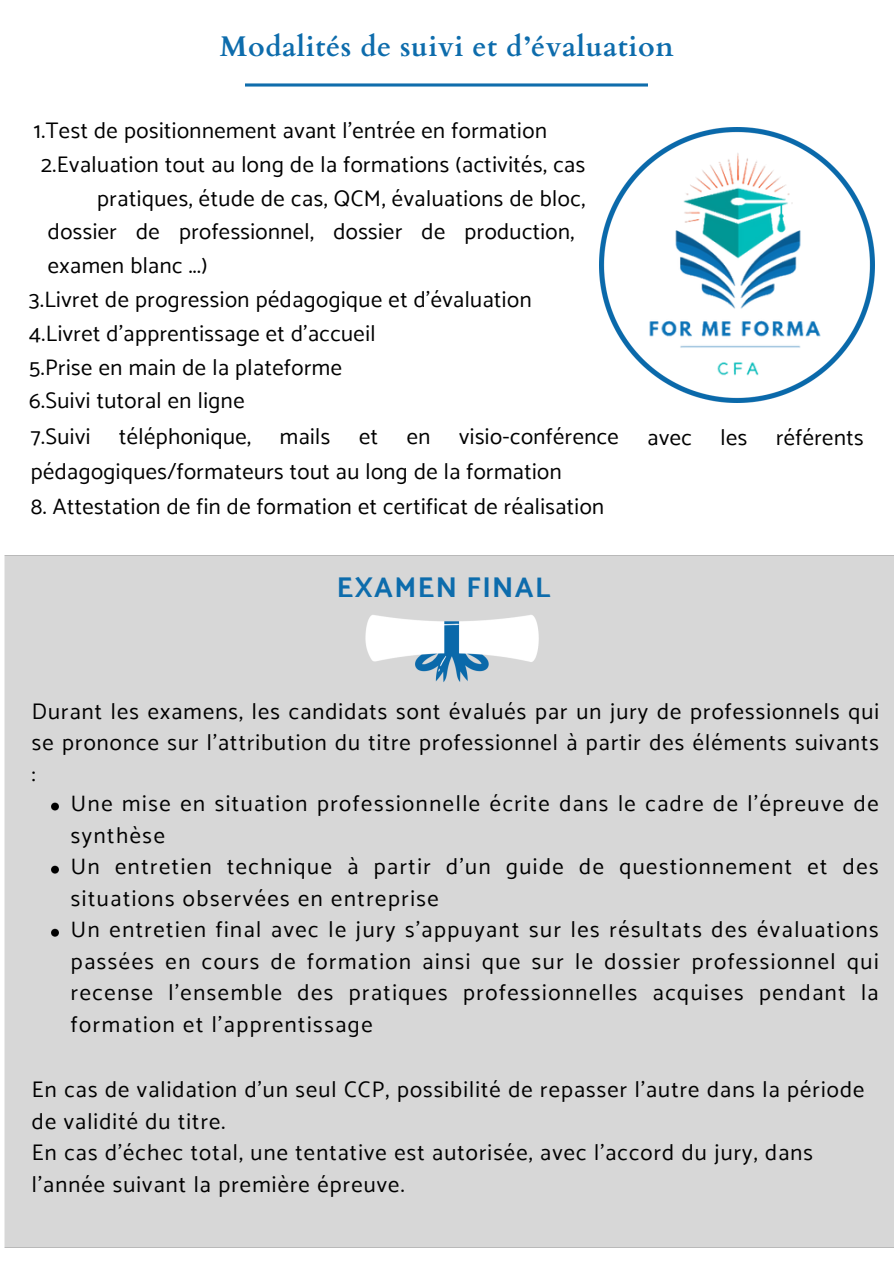
<style>
.page{position:relative;width:894px;height:1264px;background:#fff}
.page>*{position:absolute;margin:0;border:0;box-sizing:border-box;transform-origin:0 0}
.t1{font:700 28.5px "Cardo";letter-spacing:.02em;color:#0d6cac}
.t2{font:700 28.5px "Catamaran";letter-spacing:.05em;color:#0d6cac}
.t3{font:22.5px/31.5px "Catamaran";letter-spacing:.025em;color:#000;text-align:justify}
.t4{font:22.5px/31.5px "Catamaran";letter-spacing:.05em;color:#000}
.t5{font:22.5px/31.5px "Catamaran";letter-spacing:.07em;color:#000}
</style>
<div class="page">
<img style="left:246px;top:84px;width:401px;height:2px">
<div style="left:4px;top:555px;width:889px;height:693px;background:#d7d7d7"></div>
<img style="left:599px;top:127px;width:274px;height:275px">
<p class="t1" style="left:220px;top:28px;width:455px">Modalités de suivi et d’évaluation</p>
<p class="t3" style="left:34px;top:115px;width:514px">1.Test de positionnement avant l'entrée en formation</p>
<p class="t3" style="left:41px;top:147px;width:545px;line-height:33.8px;text-align:right">2.Evaluation tout au long de la formations (activités, cas pratiques, étude de cas, QCM, évaluations de bloc,</p>
<p class="t3" style="left:48px;top:216px;width:70px">dossier</p>
<p class="t3" style="left:136px;top:216px;width:25px">de</p>
<p class="t3" style="left:179px;top:216px;width:136px">professionnel,</p>
<p class="t3" style="left:333px;top:216px;width:70px">dossier</p>
<p class="t3" style="left:421px;top:216px;width:25px">de</p>
<p class="t3" style="left:464px;top:216px;width:111px">production,</p>
<p class="t3" style="left:48px;top:250px;width:161px">examen blanc ...)</p>
<p class="t3" style="left:29px;top:282px;width:504px;line-height:33.8px;text-align:left">3.Livret de progression pédagogique et d’évaluation 4.Livret d’apprentissage et d’accueil<br>5.Prise en main de la plateforme<br>6.Suivi tutoral en ligne</p>
<p class="t3" style="left:31px;top:421px;width:61px">7.Suivi</p>
<p class="t3" style="left:119px;top:421px;width:133px">téléphonique,</p>
<p class="t3" style="left:280px;top:421px;width:52px">mails</p>
<p class="t3" style="left:359px;top:421px;width:20px">et</p>
<p class="t3" style="left:406px;top:421px;width:25px">en</p>
<p class="t3" style="left:459px;top:421px;width:161px">visio-conférence</p>
<p class="t3" style="left:31px;top:455px;width:532px">pédagogiques/formateurs tout au long de la formation</p>
<p class="t3" style="left:31px;top:490px;width:574px">8. Attestation de fin de formation et certificat de réalisation</p>
<p class="t2" style="left:336px;top:570px;width:215px">EXAMEN FINAL</p>
<p class="t3" style="left:647px;top:421px;width:46px">avec</p>
<p class="t3" style="left:720px;top:421px;width:28px">les</p>
<p class="t3" style="left:775px;top:421px;width:89px">référents</p>
<p class="t3" style="left:32px;top:695px;width:848px">Durant les examens, les candidats sont évalués par un jury de professionnels qui se prononce sur l’attribution du titre professionnel à partir des éléments suivants :</p>
<p class="t5" style="left:71px;top:787px;width:808px">Une mise en situation professionnelle écrite dans le cadre de l’épreuve de synthèse</p>
<p class="t5" style="left:71px;top:850px;width:808px">Un entretien technique à partir d’un guide de questionnement et des situations observées en entreprise</p>
<h1 class="t3" style="left:71px;top:913px;width:808px">Un entretien final avec le jury s’appuyant sur les résultats des évaluations passées en cours de formation ainsi que sur le dossier professionnel qui recense l’ensemble des pratiques professionnelles acquises pendant la formation et l'apprentissage</h1>
<p class="t4" style="left:32px;top:1073px;width:833px">En cas de validation d'un seul CCP, possibilité de repasser l'autre dans la période de validité du titre.<br>En cas d'échec total, une tentative est autorisée, avec l'accord du jury, dans l'année suivant la première épreuve.</p>
</div>
